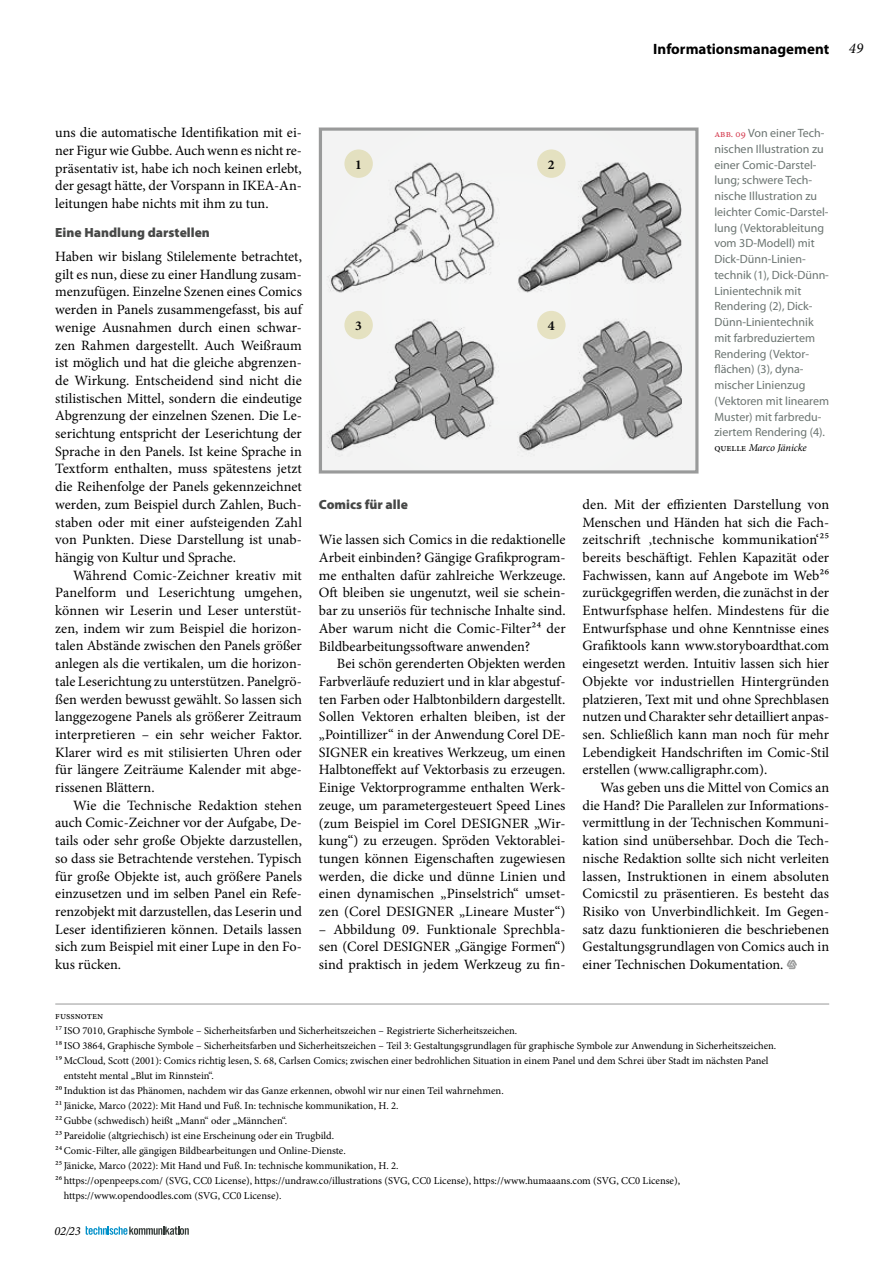
<style>
.page{position:relative;width:893px;height:1263px;background:#fff}
.page>*{position:absolute;margin:0;border:0;box-sizing:border-box;transform-origin:0 0}
.t1{font:700 15px "Myriad Pro";color:#000}
.t2{font:italic 15px "Minion Pro";color:#000}
.t3{font:14.25px/17.7px "Minion Pro";color:#000;text-align:justify}
.t4{font:700 13.8px "Minion Pro";color:#000}
.t5{font:700 13.5px "Minion Pro";color:#000}
.t6{font:900 13.35px "Myriad Pro";color:#474847}
.t7{font:italic 12.45px "Minion Pro";color:#000}
.t8{font:12px/15.8px "Myriad Pro";color:#6b7471}
.t9{font:10.5px "Minion Pro";color:#000}
.t10{font:italic 10.5px "Minion Pro";letter-spacing:-.015em;color:#000}
.s1{font-family:"Minion Pro";font-size:10.5px;color:#d43b4f}
.s2{font-style:normal}
</style>
<div class="page">
<svg style="left:86px;top:1226px;width:103px;height:9px"></svg>
<svg style="left:786px;top:959px;width:11px;height:10px"></svg>
<hr style="left:55px;top:1003px;width:774px;height:1px;background:#9d9e9e">
<svg style="left:319px;top:128px;width:380px;height:345px"></svg>
<p class="t1" style="left:653px;top:39px;width:177px">Informationsmanagement</p>
<p class="t2" style="left:849px;top:38px;width:16px">49</p>
<p class="t3" style="left:55px;top:124px;width:248px">uns die automatische Identifikation mit ei&shy;ner Figur wie Gubbe. Auch wenn es nicht re&shy;präsentativ ist, habe ich noch keinen erlebt, der gesagt hätte, der Vorspann in IKEA-An&shy;leitungen habe nichts mit ihm zu tun.</p>
<p class="t6" style="left:55px;top:224px;width:156px">Eine Handlung darstellen</p>
<p class="t3" style="left:55px;top:248px;width:249px">Haben wir bislang Stilelemente betrachtet, gilt es nun, diese zu einer Handlung zusam&shy;menzufügen. Einzelne Szenen eines Comics werden in Panels zusammengefasst, bis auf wenige Ausnahmen durch einen schwar&shy;zen Rahmen dargestellt. Auch Weißraum ist möglich und hat die gleiche abgrenzen&shy;de Wirkung. Entscheidend sind nicht die stilistischen Mittel, sondern die eindeutige Abgrenzung der einzelnen Szenen. Die Le&shy;serichtung entspricht der Leserichtung der Sprache in den Panels. Ist keine Sprache in Textform enthalten, muss spätestens jetzt die Reihenfolge der Panels gekennzeichnet werden, zum Beispiel durch Zahlen, Buch&shy;staben oder mit einer aufsteigenden Zahl von Punkten. Diese Darstellung ist unab&shy;hängig von Kultur und Sprache.</p>
<p class="t3" style="left:55px;top:566px;width:248px;text-indent:18px">Während Comic-Zeichner kreativ mit Panelform und Leserichtung umgehen, können wir Leserin und Leser unterstüt&shy;zen, indem wir zum Beispiel die horizon&shy;talen Abstände zwischen den Panels größer anlegen als die vertikalen, um die horizon&shy;tale Leserichtung zu unterstützen. Panelgrö&shy;ßen werden bewusst gewählt. So lassen sich langgezogene Panels als größerer Zeitraum interpretieren – ein sehr weicher Faktor.<br>Klarer wird es mit stilisierten Uhren oder für längere Zeiträume Kalender mit abge&shy;rissenen Blättern.</p>
<p class="t3" style="left:55px;top:796px;width:248px;text-indent:18px">Wie die Technische Redaktion stehen auch Comic-Zeichner vor der Aufgabe, De&shy;tails oder sehr große Objekte darzustellen, so dass sie Betrachtende verstehen. Typisch für große Objekte ist, auch größere Panels einzusetzen und im selben Panel ein Refe&shy;renzobjekt mit darzustellen, das Leserin und Leser identifizieren können. Details lassen sich zum Beispiel mit einer Lupe in den Fo&shy;kus rücken.</p>
<p class="t5" style="left:355px;top:155px;width:8px">1</p>
<p class="t5" style="left:548px;top:155px;width:8px">2</p>
<p class="t5" style="left:355px;top:316px;width:8px">3</p>
<p class="t4" style="left:548px;top:316px;width:8px">4</p>
<p class="t6" style="left:319px;top:495px;width:90px">Comics für alle</p>
<p class="t3" style="left:319px;top:531px;width:248px">Wie lassen sich Comics in die redaktionelle Arbeit einbinden? Gängige Grafikprogram&shy;me enthalten dafür zahlreiche Werkzeuge.<br>Oft bleiben sie ungenutzt, weil sie schein&shy;bar zu unseriös für technische Inhalte sind.<br>Aber warum nicht die Comic-Filter²⁴ der Bildbearbeitungssoftware anwenden?</p>
<p class="t3" style="left:319px;top:655px;width:248px;text-indent:18px">Bei schön gerenderten Objekten werden Farbverläufe reduziert und in klar abgestuf&shy;ten Farben oder Halbtonbildern dargestellt.<br>Sollen Vektoren erhalten bleiben, ist der „Pointillizer“ in der Anwendung Corel DE-SIGNER ein kreatives Werkzeug, um einen Halbtoneffekt auf Vektorbasis zu erzeugen.<br>Einige Vektorprogramme enthalten Werk&shy;zeuge, um parametergesteuert Speed Lines (zum Beispiel im Corel DESIGNER „Wir&shy;kung“) zu erzeugen. Spröden Vektorablei&shy;tungen können Eigenschaften zugewiesen werden, die dicke und dünne Linien und einen dynamischen „Pinselstrich“ umset&shy;zen (Corel DESIGNER „Lineare Muster“)</p>
<p class="t3" style="left:319px;top:920px;width:248px">– Abbildung 09. Funktionale Sprechbla&shy;sen (Corel DESIGNER „Gängige Formen“) sind praktisch in jedem Werkzeug zu fin-</p>
<p class="t8" style="left:714px;top:125px;width:116px"><span class="s1">abb. 09</span> Von einer Tech&shy;nischen Illustration zu einer Comic-Darstel&shy;lung; schwere Tech&shy;nische Illustration zu leichter Comic-Darstel&shy;lung (Vektorableitung vom 3D-Modell) mit<br>Dick-Dünn-Linien&shy;technik (1), Dick-Dünn-<br>Linientechnik mit<br>Rendering (2), Dick-<br>Dünn-Linientechnik mit farbreduziertem<br>Rendering (Vektor&shy;flächen) (3), dyna&shy;mischer Linienzug (Vektoren mit linearem<br>Muster) mit farbredu&shy;ziertem Rendering (4).</p>
<p class="t10" style="left:714px;top:441px;width:94px"><span class="s2">quelle</span> Marco Jänicke</p>
<p class="t3" style="left:583px;top:495px;width:248px">den. Mit der effizienten Darstellung von Menschen und Händen hat sich die Fach&shy;zeitschrift ‚technische kommunikation‘²⁵ bereits beschäftigt. Fehlen Kapazität oder Fachwissen, kann auf Angebote im Web²⁶ zurückgegriffen werden, die zunächst in der Entwurfsphase helfen. Mindestens für die Entwurfsphase und ohne Kenntnisse eines Grafiktools kann www.storyboardthat.com eingesetzt werden. Intuitiv lassen sich hier Objekte vor industriellen Hintergründen platzieren, Text mit und ohne Sprechblasen nutzen und Charakter sehr detailliert anpas&shy;sen. Schließlich kann man noch für mehr Lebendigkeit Handschriften im Comic-Stil erstellen (www.calligraphr.com).</p>
<p class="t3" style="left:583px;top:779px;width:248px;text-indent:18px">Was geben uns die Mittel von Comics an die Hand? Die Parallelen zur Informations&shy;vermittlung in der Technischen Kommuni&shy;kation sind unübersehbar. Doch die Tech&shy;nische Redaktion sollte sich nicht verleiten lassen, Instruktionen in einem absoluten Comicstil zu präsentieren. Es besteht das Risiko von Unverbindlichkeit. Im Gegen&shy;satz dazu funktionieren die beschriebenen Gestaltungsgrundlagen von Comics auch in einer Technischen Dokumentation.</p>
<p class="t9" style="left:55px;top:1009px;width:50px">fussnoten</p>
<p class="t9" style="left:55px;top:1024px;width:464px">¹⁷ISO 7010, Graphische Symbole – Sicherheitsfarben und Sicherheitszeichen – Registrierte Sicherheitszeichen.</p>
<p class="t9" style="left:55px;top:1039px;width:722px">¹⁸ISO 3864, Graphische Symbole – Sicherheitsfarben und Sicherheitszeichen – Teil 3: Gestaltungsgrundlagen für graphische Symbole zur Anwendung in Sicherheitszeichen.</p>
<p class="t9" style="left:55px;top:1054px;width:715px">¹⁹McCloud, Scott (2001): Comics richtig lesen, S. 68, Carlsen Comics; zwischen einer bedrohlichen Situation in einem Panel und dem Schrei über Stadt im nächsten Panel</p>
<p class="t9" style="left:64px;top:1069px;width:152px">entsteht mental „Blut im Rinnstein“.</p>
<p class="t9" style="left:55px;top:1084px;width:450px">²⁰Induktion ist das Phänomen, nachdem wir das Ganze erkennen, obwohl wir nur einen Teil wahrnehmen.</p>
<p class="t9" style="left:55px;top:1099px;width:345px">²¹Jänicke, Marco (2022): Mit Hand und Fuß. In: technische kommunikation, H. 2.</p>
<p class="t9" style="left:55px;top:1114px;width:233px">²²Gubbe (schwedisch) heißt „Mann“ oder „Männchen“.</p>
<p class="t9" style="left:55px;top:1129px;width:280px">²³Pareidolie (altgriechisch) ist eine Erscheinung oder ein Trugbild.</p>
<p class="t9" style="left:55px;top:1144px;width:292px">²⁴Comic-Filter, alle gängigen Bildbearbeitungen und Online-Dienste.</p>
<p class="t9" style="left:55px;top:1159px;width:345px">²⁵Jänicke, Marco (2022): Mit Hand und Fuß. In: technische kommunikation, H. 2.</p>
<p class="t9" style="left:55px;top:1174px;width:626px">²⁶https://openpeeps.com/ (SVG, CC0 License), https://undraw.co/illustrations (SVG, CC0 License), https://www.humaaans.com (SVG, CC0 License),</p>
<p class="t9" style="left:64px;top:1189px;width:219px">https://www.opendoodles.com (SVG, CC0 License).</p>
<p class="t7" style="left:55px;top:1222px;width:28px">02/23</p>
</div>
